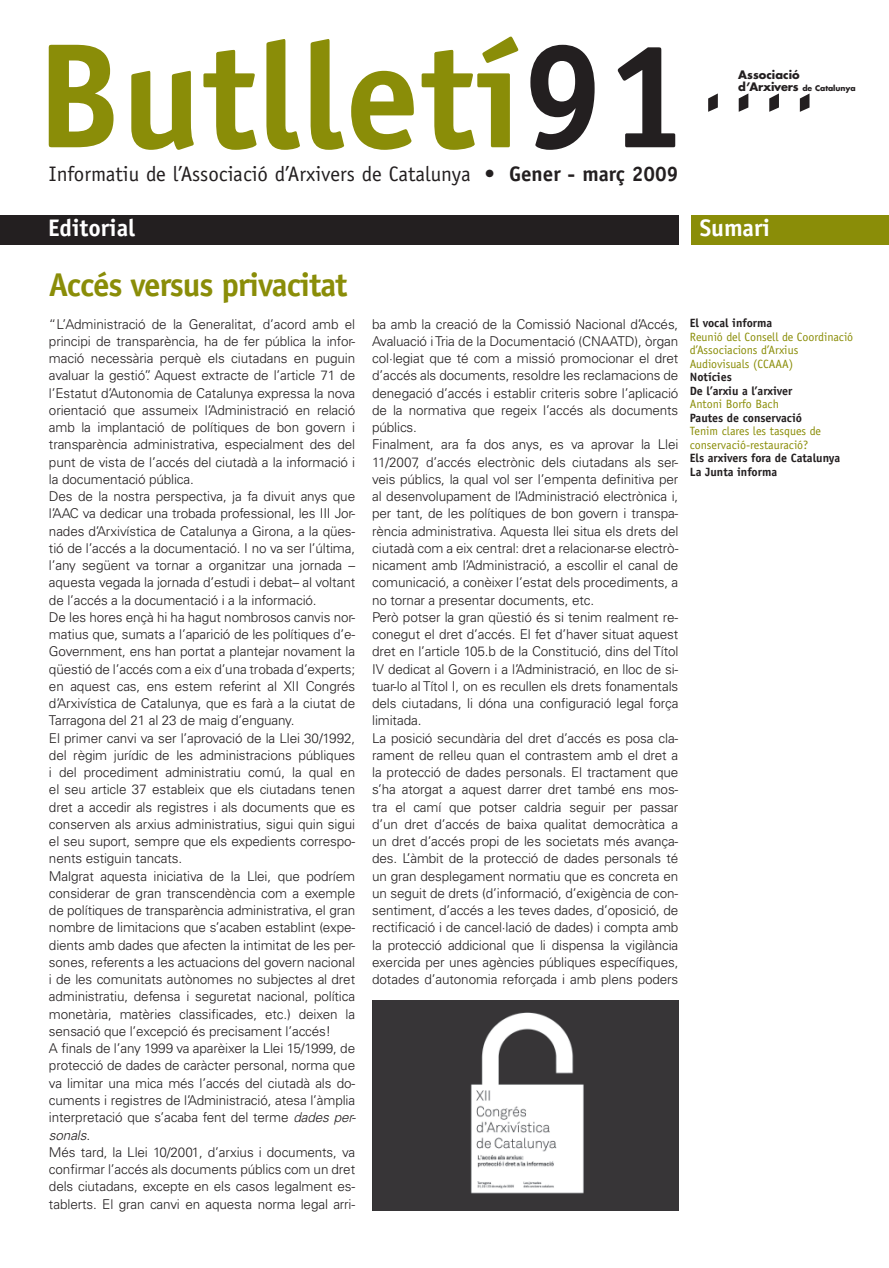
<style>
.page{position:relative;width:889px;height:1268px;background:#fff}
.page>*{position:absolute;margin:0;border:0;box-sizing:border-box;transform-origin:0 0}
.t1{font:700 149.55px "Officina Sans Std";color:#8a8d08}
.t2{font:700 33px "Officina Sans Std";letter-spacing:-.03em;color:#8a8d08}
.t3{font:700 24px "Officina Sans Std";color:#fff}
.t4{font:21px "Officina Sans Std";color:#231f20}
.t5{font:300 13.5px/17.2px "Univers LT Std";letter-spacing:-.01em;color:#231f20}
.t6{font:12px/13.5px "Officina Sans Std";color:#8a8d08}
.t7{font:700 12px/13.5px "Officina Sans Std";color:#231f20}
.t8{font:700 11.4px "Futura Std";color:#231f20}
.t9{font:700 7.65px "Futura Std";letter-spacing:-.005em;color:#231f20}
.s1{color:#231f20}
.s2{font-weight:700}
.s3{font-size:11.4px}
.s4{font-style:italic}
</style>
<div class="page">
<div style="left:0;top:215px;width:678px;height:30px;background:#231f20"></div>
<div style="left:691px;top:215px;width:198px;height:30px;background:#8a8d08"></div>
<svg style="left:708px;top:93px;width:10px;height:19px"></svg>
<svg style="left:739px;top:93px;width:9px;height:19px"></svg>
<svg style="left:769px;top:93px;width:10px;height:19px"></svg>
<svg style="left:800px;top:93px;width:9px;height:19px"></svg>
<img style="left:372px;top:1000px;width:306px;height:210px">
<h1 class="t1" style="left:36px;top:40px;width:654px">Butlletí<span class="s1">91</span></h1>
<h3 class="t4" style="left:49px;top:165px;width:631px">Informatiu de l’Associació d’Arxivers de Catalunya • <span class="s2">Gener - març 2009</span></h3>
<h3 class="t3" style="left:48px;top:219px;width:89px">Editorial</h3>
<h3 class="t3" style="left:700px;top:219px;width:72px">Sumari</h3>
<p class="t8" style="left:738px;top:70px;width:63px">Associació</p>
<p class="t9" style="left:738px;top:84px;width:119px"><span class="s3">d’Arxivers</span> de Catalunya</p>
<h2 class="t2" style="left:49px;top:272px;width:300px">Accés versus privacitat</h2>
<p class="t5" style="left:49px;top:316px;width:308px">“L’Administració de la Generalitat, d’acord amb el principi de transparència, ha de fer pública la infor&shy;mació necessària perquè els ciutadans en puguin avaluar la gestió”. Aquest extracte de l’article 71 de l’Estatut d’Autonomia de Catalunya expressa la nova orientació que assumeix l’Administració en relació amb la implantació de polítiques de bon govern i transparència administrativa, especialment des del punt de vista de l’accés del ciutadà a la informació i la documentació pública.<br>Des de la nostra perspectiva, ja fa divuit anys que l’AAC va dedicar una trobada professional, les III Jor&shy;nades d’Arxivística de Catalunya a Girona, a la qües&shy;tió de l’accés a la documentació. I no va ser l’última, l’any següent va tornar a organitzar una jornada – aquesta vegada la jornada d’estudi i debat– al voltant de l’accés a la documentació i a la informació.<br>De les hores ençà hi ha hagut nombrosos canvis nor&shy;matius que, sumats a l’aparició de les polítiques d’e-Government, ens han portat a plantejar novament la qüestió de l’accés com a eix d’una trobada d’experts; en aquest cas, ens estem referint al XII Congrés d’Arxivística de Catalunya, que es farà a la ciutat de Tarragona del 21 al 23 de maig d’enguany.<br>El primer canvi va ser l’aprovació de la Llei 30/1992, del règim jurídic de les administracions públiques i del procediment administratiu comú, la qual en el seu article 37 estableix que els ciutadans tenen dret a accedir als registres i als documents que es conserven als arxius administratius, sigui quin sigui el seu suport, sempre que els expedients correspo&shy;nents estiguin tancats.<br>Malgrat aquesta iniciativa de la Llei, que podríem considerar de gran transcendència com a exemple de polítiques de transparència administrativa, el gran nombre de limitacions que s’acaben establint (expe&shy;dients amb dades que afecten la intimitat de les per&shy;sones, referents a les actuacions del govern nacional i de les comunitats autònomes no subjectes al dret administratiu, defensa i seguretat nacional, política monetària, matèries classificades, etc.) deixen la sensació que l’excepció és precisament l’accés!<br>A finals de l’any 1999 va aparèixer la Llei 15/1999, de protecció de dades de caràcter personal, norma que va limitar una mica més l’accés del ciutadà als do&shy;cuments i registres de l’Administració, atesa l’àmplia interpretació que s’acaba fent del terme <span class="s4">dades per&shy;sonals</span>.<br>Més tard, la Llei 10/2001, d’arxius i documents, va confirmar l’accés als documents públics com un dret dels ciutadans, excepte en els casos legalment es&shy;tablerts. El gran canvi en aquesta norma legal arri-</p>
<p class="t5" style="left:372px;top:316px;width:308px">ba amb la creació de la Comissió Nacional d’Accés, Avaluació i Tria de la Documentació (CNAATD), òrgan col·legiat que té com a missió promocionar el dret d’accés als documents, resoldre les reclamacions de denegació d’accés i establir criteris sobre l’aplicació de la normativa que regeix l’accés als documents públics.<br>Finalment, ara fa dos anys, es va aprovar la Llei 11/2007, d’accés electrònic dels ciutadans als ser&shy;veis públics, la qual vol ser l’empenta definitiva per al desenvolupament de l’Administració electrònica i, per tant, de les polítiques de bon govern i transpa&shy;rència administrativa. Aquesta llei situa els drets del ciutadà com a eix central: dret a relacionar-se electrò&shy;nicament amb l’Administració, a escollir el canal de comunicació, a conèixer l’estat dels procediments, a no tornar a presentar documents, etc.<br>Però potser la gran qüestió és si tenim realment re&shy;conegut el dret d’accés. El fet d’haver situat aquest dret en l’article 105.b de la Constitució, dins del Títol IV dedicat al Govern i a l’Administració, en lloc de si&shy;tuar-lo al Títol I, on es recullen els drets fonamentals dels ciutadans, li dóna una configuració legal força limitada.<br>La posició secundària del dret d’accés es posa cla&shy;rament de relleu quan el contrastem amb el dret a la protecció de dades personals. El tractament que s’ha atorgat a aquest darrer dret també ens mos&shy;tra el camí que potser caldria seguir per passar d’un dret d’accés de baixa qualitat democràtica a un dret d’accés propi de les societats més avança&shy;des. L’àmbit de la protecció de dades personals té un gran desplegament normatiu que es concreta en un seguit de drets (d’informació, d’exigència de con&shy;sentiment, d’accés a les teves dades, d’oposició, de rectificació i de cancel·lació de dades) i compta amb la protecció addicional que li dispensa la vigilància exercida per unes agències públiques específiques, dotades d’autonomia reforçada i amb plens poders</p>
<p class="t7" style="left:690px;top:317px;width:84px">El vocal informa</p>
<p class="t6" style="left:690px;top:331px;width:165px">Reunió del Consell de Coordinació d’Associacions d’Arxius<br>Audiovisuals (CCAAA)</p>
<p class="t7" style="left:690px;top:371px;width:104px">Notícies<br>De l’arxiu a l’arxiver</p>
<p class="t6" style="left:690px;top:398px;width:91px">Antoni Borfo Bach</p>
<p class="t7" style="left:690px;top:412px;width:114px">Pautes de conservació</p>
<p class="t6" style="left:690px;top:425px;width:133px">Tenim clares les tasques de conservació-restauració?</p>
<p class="t7" style="left:690px;top:452px;width:152px">Els arxivers fora de Catalunya<br>La Junta informa</p>
</div>
